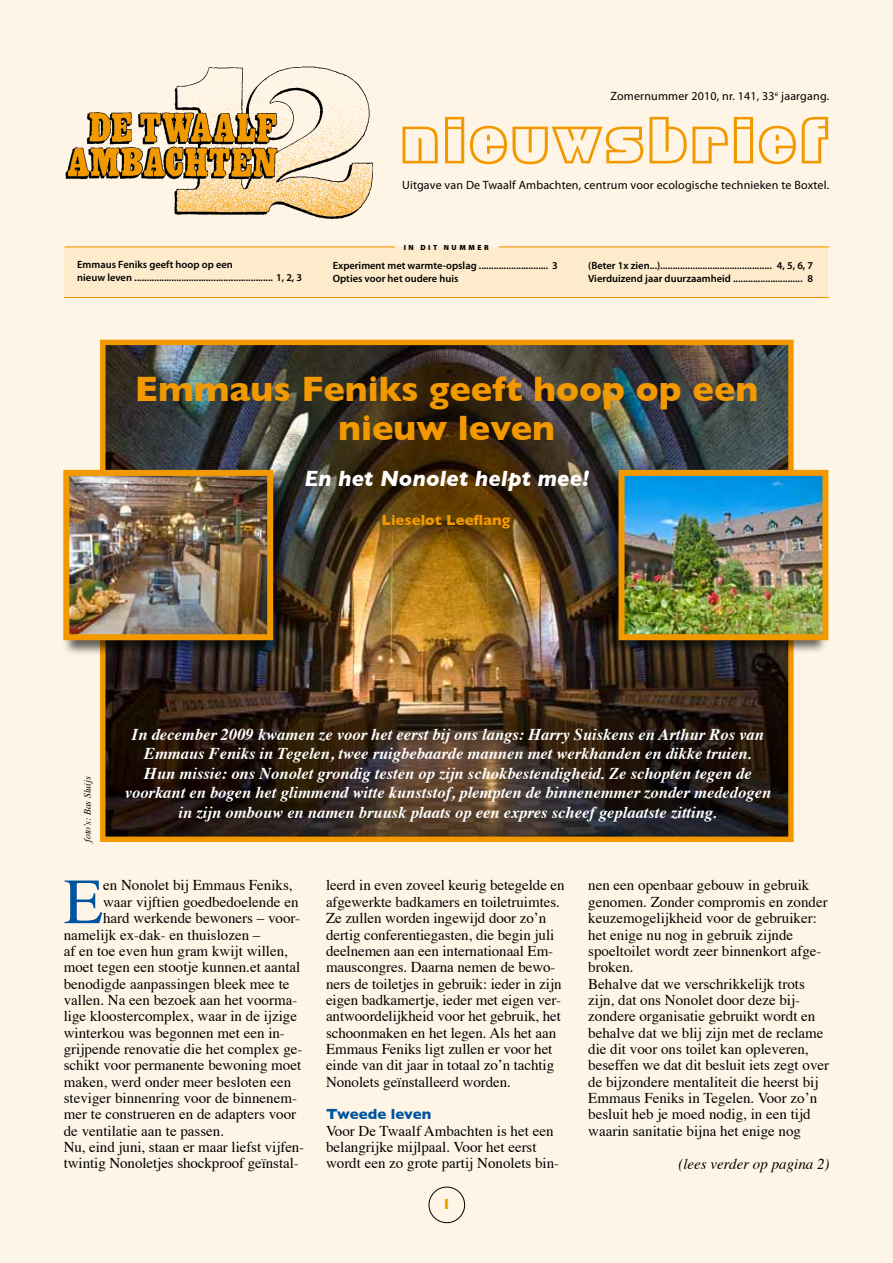
<style>
.page{position:relative;width:893px;height:1263px;background:#fff}
.page>*{position:absolute;margin:0;border:0;box-sizing:border-box;transform-origin:0 0}
.t1{font:65.7px "Geometric 885 BT Regular D";color:#f39900}
.t2{font:64.35px "Times";color:#00539f}
.t3{font:700 36px/39px "Gill Sans";color:#f39900;text-align:center}
.t4{font:italic 700 22.5px "Gill Sans";color:#fff}
.t5{font:italic 700 16.5px/19.5px "Times";color:#fff;text-align:center}
.t6{font:15px/16.4px "Times";color:#000}
.t7{font:italic 15px "Times";color:#000}
.t8{font:700 15px "Gill Sans";color:#f39900}
.t9{font:700 15px "Gill Sans";color:#00539f}
.t10{font:12px "Myriad Pro";letter-spacing:.015em;color:#000}
.t11{font:600 10.5px/13.5px "Myriad Pro";color:#000}
.t12{font:italic 9.75px "Times";color:#000}
.t13{font:900 7.5px "Myriad Pro";letter-spacing:.34em;color:#000}
</style>
<div class="page">
<div style="left:1px;top:0;width:892px;height:1263px;background:#fef5e6"></div>
<img style="left:106px;top:346px;width:682px;height:490px">
<div style="left:100px;top:340px;width:694px;height:502px;border:5px solid #f39900"></div>
<div style="left:65px;top:247px;width:763px;height:50px;background:#fdebcc"></div>
<img style="left:65px;top:66px;width:309px;height:152px">
<hr style="left:499px;top:246px;width:330px;height:1px;background:#f39900">
<hr style="left:64px;top:297px;width:765px;height:1px;background:#f39900">
<hr style="left:65px;top:246px;width:330px;height:1px;background:#f39900">
<div style="left:429px;top:1187px;width:36px;height:36px;border:1px solid #000;border-radius:50%"></div>
<div style="left:63px;top:469px;width:226px;height:187px;background:#000;opacity:.6"></div>
<img style="left:70px;top:477px;width:196px;height:156px">
<div style="left:63px;top:470px;width:210px;height:170px;border:6px solid #f39900"></div>
<div style="left:602px;top:468px;width:226px;height:187px;background:#000;opacity:.6"></div>
<img style="left:625px;top:477px;width:196px;height:156px">
<div style="left:618px;top:470px;width:210px;height:170px;border:6px solid #f39900"></div>
<p class="t10" style="left:610px;top:89px;width:220px">Zomernummer 2010, nr. 141, 33<sup>e</sup> jaargang.</p>
<h1 class="t1" style="left:399px;top:100px;width:432px">nieuwsbrief</h1>
<p class="t10" style="left:402px;top:178px;width:429px">Uitgave van De Twaalf Ambachten, centrum voor ecologische technieken te Boxtel.</p>
<p class="t13" style="left:404px;top:243px;width:86px">IN DI T NUMMER</p>
<p class="t11" style="left:77px;top:257px;width:227px">Emmaus Feniks geeft hoop op een<br>nieuw leven ........................................................ 1, 2, 3</p>
<p class="t11" style="left:333px;top:258px;width:227px">Experiment met warmte-opslag ............................ 3<br>Opties voor het oudere huis</p>
<p class="t11" style="left:588px;top:258px;width:227px">(Beter 1x zien...)............................................. 4, 5, 6, 7<br>Vierduizend jaar duurzaamheid ............................ 8</p>
<h3 class="t3" style="left:135px;top:369px;width:625px">Emmaus Feniks geeft hoop op een nieuw leven</h3>
<h3 class="t4" style="left:304px;top:466px;width:287px">En het Nonolet helpt mee!</h3>
<p class="t8" style="left:382px;top:512px;width:130px">Lieselot Leeflang</p>
<p class="t12" style="left:79px;top:842px;width:67px;rotate:-90deg">foto’s: Bas Sluijs</p>
<p class="t5" style="left:125px;top:723px;width:648px">In december 2009 kwamen ze voor het eerst bij ons langs: Harry Suiskens en Arthur Ros van Emmaus Feniks in Tegelen, twee ruigbebaarde mannen met werkhanden en dikke truien.<br>Hun missie: ons Nonolet grondig testen op zijn schokbestendigheid. Ze schopten tegen de voorkant en bogen het glimmend witte kunststof, plempten de binnenemmer zonder mededogen in zijn ombouw en namen bruusk plaats op een expres scheef geplaatste zitting.</p>
<h2 class="t2" style="left:64px;top:841px;width:41px">E</h2>
<p class="t6" style="left:103px;top:876px;width:191px">en Nonolet bij Emmaus Feniks,</p>
<p class="t6" style="left:103px;top:892px;width:197px">waar vijftien goedbedoelende en</p>
<p class="t6" style="left:103px;top:909px;width:199px">hard werkende bewoners – voor-</p>
<p class="t6" style="left:64px;top:925px;width:198px">namelijk ex-dak- en thuislozen –</p>
<p class="t6" style="left:64px;top:941px;width:226px">af en toe even hun gram kwijt willen,</p>
<p class="t6" style="left:64px;top:958px;width:238px">moet tegen een stootje kunnen.et aantal</p>
<p class="t6" style="left:64px;top:974px;width:227px">benodigde aanpassingen bleek mee te</p>
<p class="t6" style="left:64px;top:990px;width:235px">vallen. Na een bezoek aan het voorma-</p>
<p class="t6" style="left:64px;top:1007px;width:235px">lige kloostercomplex, waar in de ijzige</p>
<p class="t6" style="left:64px;top:1023px;width:223px">winterkou was begonnen met een in-</p>
<p class="t6" style="left:64px;top:1039px;width:240px">grijpende renovatie die het complex ge-</p>
<p class="t6" style="left:64px;top:1056px;width:239px">schikt voor permanente bewoning moet</p>
<p class="t6" style="left:64px;top:1072px;width:229px">maken, werd onder meer besloten een</p>
<p class="t6" style="left:64px;top:1088px;width:235px">steviger binnenring voor de binnenem-</p>
<p class="t6" style="left:64px;top:1105px;width:234px">mer te construeren en de adapters voor</p>
<p class="t6" style="left:64px;top:1121px;width:162px">de ventilatie aan te passen.</p>
<p class="t6" style="left:64px;top:1137px;width:242px">Nu, eind juni, staan er maar liefst vijfen-</p>
<p class="t6" style="left:64px;top:1154px;width:237px">twintig Nonoletjes shockproof geïnstal-</p>
<p class="t6" style="left:326px;top:876px;width:240px">leerd in even zoveel keurig betegelde en afgewerkte badkamers en toiletruimtes.<br>Ze zullen worden ingewijd door zo’n dertig conferentiegasten, die begin juli deelnemen aan een internationaal Em&shy;mauscongres. Daarna nemen de bewo&shy;ners de toiletjes in gebruik: ieder in zijn eigen badkamertje, ieder met eigen ver&shy;antwoordelijkheid voor het gebruik, het schoonmaken en het legen. Als het aan Emmaus Feniks ligt zullen er voor het einde van dit jaar in totaal zo’n tachtig Nonolets geïnstalleerd worden.</p>
<p class="t9" style="left:326px;top:1105px;width:107px">Tweede leven</p>
<p class="t6" style="left:326px;top:1121px;width:235px">Voor De Twaalf Ambachten is het een belangrijke mijlpaal. Voor het eerst wordt een zo grote partij Nonolets bin-</p>
<p class="t8" style="left:442px;top:1195px;width:10px">1</p>
<p class="t6" style="left:588px;top:876px;width:242px">nen een openbaar gebouw in gebruik genomen. Zonder compromis en zonder keuzemogelijkheid voor de gebruiker: het enige nu nog in gebruik zijnde spoeltoilet wordt zeer binnenkort afge&shy;broken.<br>Behalve dat we verschrikkelijk trots zijn, dat ons Nonolet door deze bij&shy;zondere organisatie gebruikt wordt en behalve dat we blij zijn met de reclame die dit voor ons toilet kan opleveren, beseffen we dat dit besluit iets zegt over de bijzondere mentaliteit die heerst bij Emmaus Feniks in Tegelen. Voor zo’n besluit heb je moed nodig, in een tijd waarin sanitatie bijna het enige nog</p>
<p class="t7" style="left:678px;top:1150px;width:153px">(lees verder op pagina 2)</p>
</div>
